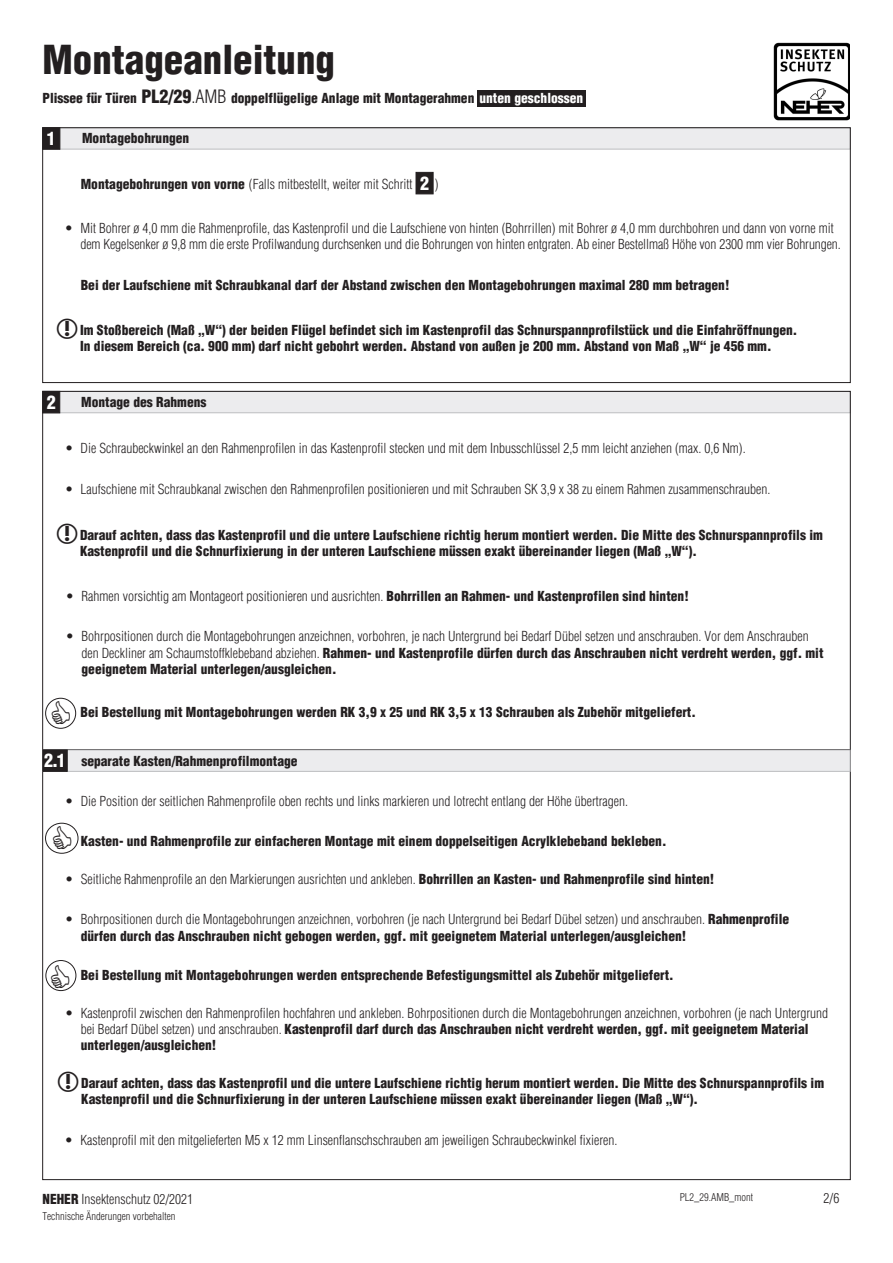
<style>
.page{position:relative;width:893px;height:1263px;background:#fff}
.page>*{position:absolute;margin:0;border:0;box-sizing:border-box;transform-origin:0 0}
.Überschriften{font:900 condensed 39px "Helvetica";color:#231f20}
.Überschriften-2{font:900 condensed 18px "Helvetica";color:#fff}
.Zubehör-Werkzeug{font:300 condensed 13.5px/16.2px "Helvetica";color:#231f20}
.Zubehör-Werkzeug-2{font:900 condensed 13.5px/16.2px "Helvetica";color:#231f20}
.Überschriften-3{font:900 condensed 13.5px "Helvetica";color:#231f20}
.Zubehör-Werkzeug-3{font:300 condensed 10.5px "Helvetica";color:#231f20}
.s1{font-size:18px}
.s2{font-weight:300;font-size:18px}
.s3{color:#fff}
.s4{font-weight:900}
</style>
<div class="page">
<img style="left:773px;top:43px;width:77px;height:78px">
<div style="left:477px;top:90px;width:109px;height:17px;background:#231f20"></div>
<div style="left:43px;top:128px;width:807px;height:21px;background:#ececee"></div>
<div style="left:43px;top:128px;width:807px;height:21px;border:1px solid #bcbdc0"></div>
<div style="left:43px;top:128px;width:17px;height:21px;background:#231f20"></div>
<div style="left:45px;top:698px;width:31px;height:31px;border:1px solid #231f20;border-radius:50%"></div>
<div style="left:43px;top:391px;width:807px;height:22px;background:#ececee"></div>
<div style="left:43px;top:391px;width:807px;height:22px;border:1px solid #bcbdc0"></div>
<div style="left:43px;top:391px;width:17px;height:22px;background:#231f20;border:1px solid #231f20"></div>
<div style="left:416px;top:172px;width:17px;height:22px;background:#231f20"></div>
<div style="left:43px;top:128px;width:807px;height:255px;border:1px solid #231f20"></div>
<div style="left:43px;top:750px;width:807px;height:21px;background:#ececee"></div>
<div style="left:43px;top:750px;width:807px;height:21px;border:1px solid #bcbdc0"></div>
<div style="left:43px;top:750px;width:24px;height:21px;background:#231f20"></div>
<div style="left:45px;top:823px;width:33px;height:31px;border:1px solid #231f20;border-radius:50%"></div>
<div style="left:45px;top:960px;width:31px;height:31px;border:1px solid #231f20;border-radius:50%"></div>
<p class="Überschriften" style="left:43px;top:36px;width:294px">Montageanleitung</p>
<p class="Überschriften-3" style="left:43px;top:90px;width:542px">Plissee für Türen <span class="s1">PL2/29</span><span class="s2">.AMB</span> doppelflügelige Anlage mit Montagerahmen <span class="s3">unten geschlossen</span></p>
<p class="Überschriften-2" style="left:47px;top:128px;width:10px">1</p>
<p class="Überschriften-3" style="left:82px;top:130px;width:109px">Montagebohrungen</p>
<p class="Zubehör-Werkzeug" style="left:81px;top:176px;width:333px"><span class="s4">Montagebohrungen von vorne</span> (Falls mitbestellt, weiter mit Schritt</p>
<p class="Überschriften-2" style="left:420px;top:172px;width:10px">2</p>
<p class="Zubehör-Werkzeug" style="left:435px;top:176px;width:5px">)</p>
<p class="Zubehör-Werkzeug" style="left:65px;top:220px;width:10px">•</p>
<p class="Zubehör-Werkzeug" style="left:80px;top:220px;width:762px">Mit Bohrer ø 4,0 mm die Rahmenprofile, das Kastenprofil und die Laufschiene von hinten (Bohrrillen) mit Bohrer ø 4,0 mm durchbohren und dann von vorne mit dem Kegelsenker ø 9,8 mm die erste Profilwandung durchsenken und die Bohrungen von hinten entgraten. Ab einer Bestellmaß Höhe von 2300 mm vier Bohrungen.</p>
<p class="Zubehör-Werkzeug-2" style="left:81px;top:277px;width:650px">Bei der Laufschiene mit Schraubkanal darf der Abstand zwischen den Montagebohrungen maximal 280 mm betragen!</p>
<p class="Zubehör-Werkzeug-2" style="left:80px;top:322px;width:719px">Im Stoßbereich (Maß „W“) der beiden Flügel befindet sich im Kastenprofil das Schnurspannprofilstück und die Einfahröffnungen.</p>
<p class="Zubehör-Werkzeug-2" style="left:80px;top:338px;width:693px">In diesem Bereich (ca. 900 mm) darf nicht gebohrt werden. Abstand von außen je 200 mm. Abstand von Maß „W“ je 456 mm.</p>
<p class="Überschriften-2" style="left:47px;top:391px;width:10px">2</p>
<p class="Überschriften-3" style="left:81px;top:394px;width:127px">Montage des Rahmens</p>
<p class="Zubehör-Werkzeug" style="left:65px;top:440px;width:10px">•</p>
<p class="Zubehör-Werkzeug" style="left:81px;top:440px;width:667px">Die Schraubeckwinkel an den Rahmenprofilen in das Kastenprofil stecken und mit dem Inbusschlüssel 2,5 mm leicht anziehen (max. 0,6 Nm).</p>
<p class="Zubehör-Werkzeug" style="left:65px;top:481px;width:10px">•</p>
<p class="Zubehör-Werkzeug" style="left:81px;top:481px;width:691px">Laufschiene mit Schraubkanal zwischen den Rahmenprofilen positionieren und mit Schrauben SK 3,9 x 38 zu einem Rahmen zusammenschrauben.</p>
<p class="Zubehör-Werkzeug-2" style="left:80px;top:526px;width:744px">Darauf achten, dass das Kastenprofil und die untere Laufschiene richtig herum montiert werden. Die Mitte des Schnurspannprofils im<br>Kastenprofil und die Schnurfixierung in der unteren Laufschiene müssen exakt übereinander liegen (Maß „W“).</p>
<p class="Zubehör-Werkzeug" style="left:66px;top:587px;width:10px">•</p>
<p class="Zubehör-Werkzeug" style="left:82px;top:588px;width:609px">Rahmen vorsichtig am Montageort positionieren und ausrichten. <span class="s4">Bohrrillen an Rahmen- und Kastenprofilen sind hinten!</span></p>
<p class="Zubehör-Werkzeug" style="left:82px;top:628px;width:743px">Bohrpositionen durch die Montagebohrungen anzeichnen, vorbohren, je nach Untergrund bei Bedarf Dübel setzen und anschrauben. Vor dem Anschrauben den Deckliner am Schaumstoffklebeband abziehen. <span class="s4">Rahmen- und Kastenprofile dürfen durch das Anschrauben nicht verdreht werden, ggf. mit geeignetem Material unterlegen/ausgleichen.</span></p>
<p class="Zubehör-Werkzeug" style="left:66px;top:628px;width:10px">•</p>
<p class="Zubehör-Werkzeug-2" style="left:81px;top:704px;width:617px">Bei Bestellung mit Montagebohrungen werden RK 3,9 x 25 und RK 3,5 x 13 Schrauben als Zubehör mitgeliefert.</p>
<p class="Überschriften-2" style="left:44px;top:749px;width:23px">2.1</p>
<p class="Überschriften-3" style="left:81px;top:752px;width:218px">separate Kasten/Rahmenprofilmontage</p>
<p class="Zubehör-Werkzeug" style="left:65px;top:793px;width:10px">•</p>
<p class="Zubehör-Werkzeug" style="left:81px;top:793px;width:549px">Die Position der seitlichen Rahmenprofile oben rechts und links markieren und lotrecht entlang der Höhe übertragen.</p>
<p class="Zubehör-Werkzeug-2" style="left:81px;top:832px;width:587px">Kasten- und Rahmenprofile zur einfacheren Montage mit einem doppelseitigen Acrylklebeband bekleben.</p>
<p class="Zubehör-Werkzeug" style="left:65px;top:871px;width:10px">•</p>
<p class="Zubehör-Werkzeug" style="left:81px;top:871px;width:635px">Seitliche Rahmenprofile an den Markierungen ausrichten und ankleben. <span class="s4">Bohrrillen an Kasten- und Rahmenprofile sind hinten!</span></p>
<p class="Zubehör-Werkzeug" style="left:81px;top:911px;width:710px">Bohrpositionen durch die Montagebohrungen anzeichnen, vorbohren (je nach Untergrund bei Bedarf Dübel setzen) und anschrauben. <span class="s4">Rahmenprofile dürfen durch das Anschrauben nicht gebogen werden, ggf. mit geeignetem Material unterlegen/ausgleichen!</span></p>
<p class="Zubehör-Werkzeug" style="left:65px;top:911px;width:10px">•</p>
<p class="Zubehör-Werkzeug" style="left:65px;top:1005px;width:10px">•</p>
<p class="Zubehör-Werkzeug-2" style="left:81px;top:966px;width:594px">Bei Bestellung mit Montagebohrungen werden entsprechende Befestigungsmittel als Zubehör mitgeliefert.</p>
<p class="Zubehör-Werkzeug" style="left:81px;top:1005px;width:749px">Kastenprofil zwischen den Rahmenprofilen hochfahren und ankleben. Bohrpositionen durch die Montagebohrungen anzeichnen, vorbohren (je nach Untergrund bei Bedarf Dübel setzen) und anschrauben. <span class="s4">Kastenprofil darf durch das Anschrauben nicht verdreht werden, ggf. mit geeignetem Material unterlegen/ausgleichen!</span></p>
<p class="Zubehör-Werkzeug-2" style="left:81px;top:1074px;width:744px">Darauf achten, dass das Kastenprofil und die untere Laufschiene richtig herum montiert werden. Die Mitte des Schnurspannprofils im<br>Kastenprofil und die Schnurfixierung in der unteren Laufschiene müssen exakt übereinander liegen (Maß „W“).</p>
<p class="Zubehör-Werkzeug" style="left:65px;top:1131px;width:10px">•</p>
<p class="Zubehör-Werkzeug" style="left:81px;top:1131px;width:538px">Kastenprofil mit den mitgelieferten M5 x 12 mm Linsenflanschschrauben am jeweiligen Schraubeckwinkel fixieren.</p>
<p class="Zubehör-Werkzeug" style="left:43px;top:1191px;width:152px"><span class="s4">NEHER</span> Insektenschutz 02/2021</p>
<p class="Zubehör-Werkzeug-3" style="left:43px;top:1210px;width:134px">Technische Änderungen vorbehalten</p>
<p class="Zubehör-Werkzeug-3" style="left:680px;top:1190px;width:75px">PL2_29.AMB_mont</p>
<p class="Zubehör-Werkzeug" style="left:824px;top:1190px;width:17px">2/6</p>
</div>
